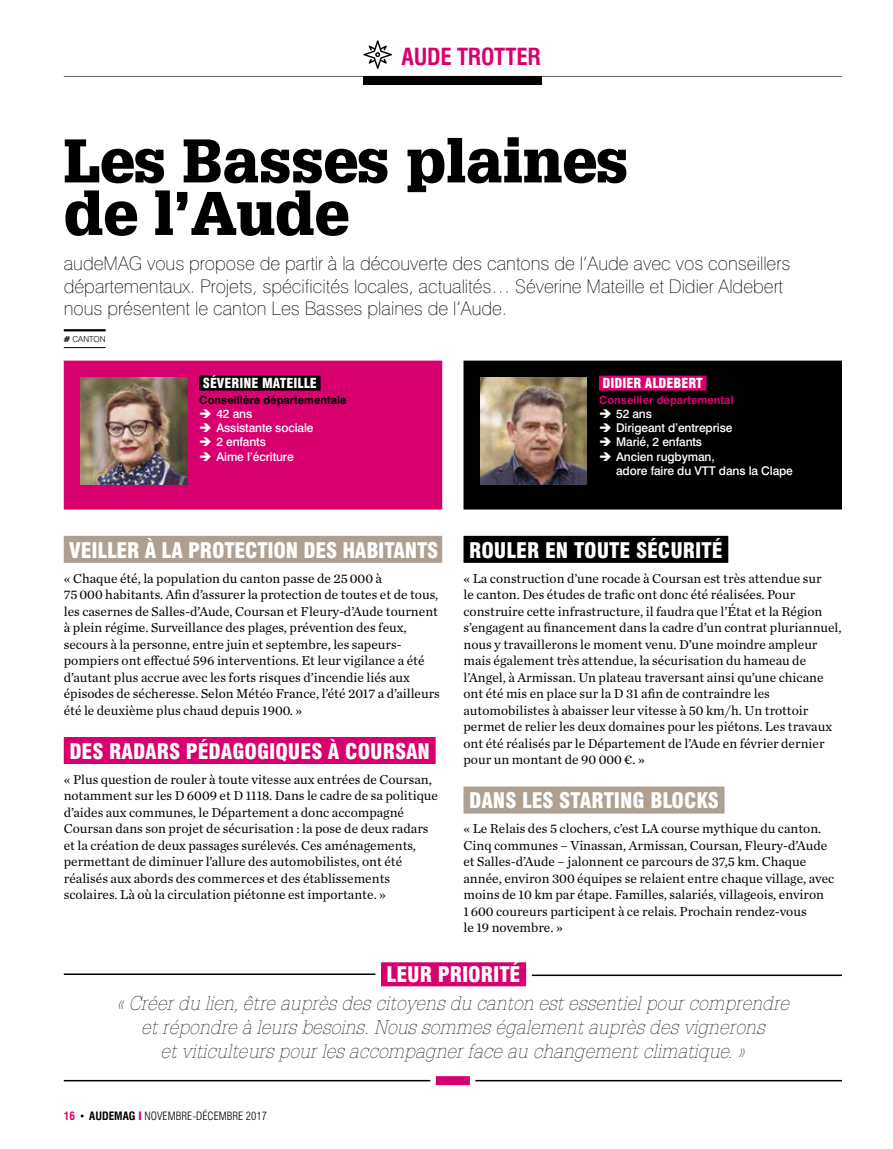
<style>
.page{position:relative;width:893px;height:1149px;background:#fff}
.page>*{position:absolute;margin:0;border:0;box-sizing:border-box;transform-origin:0 0}
.t1{font:900 60px/52.5px "Glypha";color:#000}
.t2{font:700 condensed 22.95px "Swiss 721 BT";letter-spacing:-.01em;color:#d8006f}
.t3{font:900 condensed 21px "Swiss 721 BT";color:#fff}
.t4{font:italic 100 19.5px/24px "Glypha";color:#000;text-align:center}
.t5{font:100 18.75px/22.5px "Swiss 721 BT";color:#000}
.t6{font:13.5px/16.5px "Chronicle Text G1";color:#000}
.t7{font:900 condensed 13.5px "Swiss 721 BT";color:#fff}
.t8{font:500 12px/14.2px "Swiss 721 BT";letter-spacing:-.01em;color:#fff}
.t9{font:300 condensed 11.25px "Swiss 721 BT";color:#000}
.t10{font:700 11.25px "Swiss 721 BT";color:#000}
.t11{font:700 11.25px "Swiss 721 BT";color:#d8006f}
.t12{font:700 condensed 11.25px "Swiss 721 BT";color:#d8006f}
.t13{font:300 8.25px "Swiss 721 BT";color:#000}
.s1{font-weight:800}
.s2{font-weight:700}
.s3{font-weight:900;color:#d8006f}
</style>
<div class="page">
<hr style="left:64px;top:329px;width:42px;height:2px;background:#000">
<hr style="left:64px;top:347px;width:42px;height:1px;background:#000">
<div style="left:64px;top:535px;width:378px;height:27px;background:#ad9f91"></div>
<div style="left:64px;top:736px;width:372px;height:27px;background:#d8006f"></div>
<div style="left:463px;top:535px;width:265px;height:27px;background:#000"></div>
<div style="left:463px;top:786px;width:261px;height:27px;background:#ad9f91"></div>
<div style="left:64px;top:360px;width:378px;height:149px;background:#d8006f"></div>
<div style="left:466px;top:363px;width:374px;height:144px;background:#000"></div>
<div style="left:463px;top:360px;width:379px;height:149px;border:4px solid #000"></div>
<img style="left:81px;top:377px;width:106px;height:107px">
<img style="left:480px;top:377px;width:107px;height:107px">
<div style="left:199px;top:375px;width:122px;height:15px;background:#000"></div>
<div style="left:599px;top:375px;width:107px;height:15px;background:#d8006f"></div>
<div style="left:381px;top:961px;width:145px;height:24px;background:#d8006f"></div>
<div style="left:436px;top:1075px;width:34px;height:9px;background:#d8006f"></div>
<hr style="left:64px;top:973px;width:311px;height:1px;background:#000">
<hr style="left:532px;top:974px;width:310px;height:1px;background:#000">
<hr style="left:64px;top:1079px;width:366px;height:2px;background:#000">
<hr style="left:475px;top:1079px;width:367px;height:2px;background:#000">
<hr style="left:64px;top:76px;width:778px;height:1px;background:#646567">
<div style="left:363px;top:76px;width:179px;height:8px;background:#000"></div>
<svg style="left:363px;top:40px;width:29px;height:29px"></svg>
<h2 class="t2" style="left:401px;top:43px;width:141px">AUDE TROTTER</h2>
<h1 class="t1" style="left:64px;top:134px;width:566px">Les Basses plaines de l’Aude</h1>
<p class="t5" style="left:64px;top:252px;width:728px">audeMAG vous propose de partir à la découverte des cantons de l’Aude avec vos conseillers départementaux. Projets, spécificités locales, actualités… Séverine Mateille et Didier Aldebert nous présentent le canton Les Basses plaines de l’Aude.</p>
<p class="t13" style="left:64px;top:334px;width:16px"><span class="s1">#</span> CANTON</p>
<p class="t7" style="left:203px;top:375px;width:116px">SÉVERINE MATEILLE</p>
<p class="t10" style="left:199px;top:392px;width:149px">Conseillère départementale</p>
<p class="t8" style="left:216px;top:406px;width:99px">42 ans<br>Assistante sociale<br>2 enfants<br>Aime l’écriture</p>
<h3 class="t3" style="left:69px;top:537px;width:371px">VEI LLER À LA PROTECTION DES HABITANTS</h3>
<p class="t6" style="left:64px;top:569px;width:378px">« Chaque été, la population du canton passe de 25 000 à<br>75 000 habitants. Afin d’assurer la protection de toutes et de tous, les casernes de Salles-d’Aude, Coursan et Fleury-d’Aude tournent à plein régime. Surveillance des plages, prévention des feux, secours à la personne, entre juin et septembre, les sapeurs&shy;pompiers ont effectué 596 interventions. Et leur vigilance a été d’autant plus accrue avec les forts risques d’incendie liés aux épisodes de sécheresse. Selon Météo France, l’été 2017 a d’ailleurs été le deuxième plus chaud depuis 1900. »</p>
<h3 class="t3" style="left:69px;top:738px;width:362px">DES RADARS PÉDAGOGIQUES À COURSAN</h3>
<p class="t6" style="left:64px;top:770px;width:376px">« Plus question de rouler à toute vitesse aux entrées de Coursan, notamment sur les D 6009 et D 1118. Dans le cadre de sa politique d’aides aux communes, le Département a donc accompagné Coursan dans son projet de sécurisation : la pose de deux radars et la création de deux passages surélevés. Ces aménagements, permettant de diminuer l’allure des automobilistes, ont été réalisés aux abords des commerces et des établissements scolaires. Là où la circulation piétonne est importante. »</p>
<p class="t7" style="left:603px;top:375px;width:100px">DIDIER ALDEBERT</p>
<p class="t11" style="left:599px;top:392px;width:136px">Conseiller départemental</p>
<p class="t8" style="left:616px;top:406px;width:178px">52 ans<br>Dirigeant d’entreprise<br>Marié, 2 enfants<br>Ancien rugbyman,<br>adore faire du VTT dans la Clape</p>
<h3 class="t3" style="left:469px;top:537px;width:255px">ROULER EN TOUTE SÉCURITÉ</h3>
<p class="t6" style="left:463px;top:569px;width:380px">« La construction d’une rocade à Coursan est très attendue sur<br>le canton. Des études de trafic ont donc été réalisées. Pour construire cette infrastructure, il faudra que l’État et la Région s’engagent au financement dans la cadre d’un contrat pluriannuel, nous y travaillerons le moment venu. D’une moindre ampleur mais également très attendue, la sécurisation du hameau de l’Angel, à Armissan. Un plateau traversant ainsi qu’une chicane ont été mis en place sur la D 31 afin de contraindre les automobilistes à abaisser leur vitesse à 50 km/h. Un trottoir permet de relier les deux domaines pour les piétons. Les travaux ont été réalisés par le Département de l’Aude en février dernier pour un montant de 90 000 €. »</p>
<h3 class="t3" style="left:469px;top:787px;width:251px">DANS LES STARTING BLOCKS</h3>
<p class="t6" style="left:463px;top:819px;width:372px">« Le Relais des 5 clochers, c’est LA course mythique du canton.<br>Cinq communes – Vinassan, Armissan, Coursan, Fleury-d’Aude et Salles-d’Aude – jalonnent ce parcours de 37,5 km. Chaque année, environ 300 équipes se relaient entre chaque village, avec moins de 10 km par étape. Familles, salariés, villageois, environ<br>1 600 coureurs participent à ce relais. Prochain rendez-vous<br>le 19 novembre. »</p>
<h3 class="t3" style="left:387px;top:961px;width:124px">LEUR PRIORITÉ</h3>
<h3 class="t4" style="left:116px;top:990px;width:674px">« Créer du lien, être auprès des citoyens du canton est essentiel pour comprendre et répondre à leurs besoins. Nous sommes également auprès des vignerons<br>et viticulteurs pour les accompagner face au changement climatique. »</h3>
<p class="t12" style="left:64px;top:1108px;width:13px">16</p>
<p class="t9" style="left:89px;top:1108px;width:179px"><span class="s2">AUDEMAG</span> <span class="s3">I</span> NOVEMBRE-DÉCEMBRE 2017</p>
</div>
